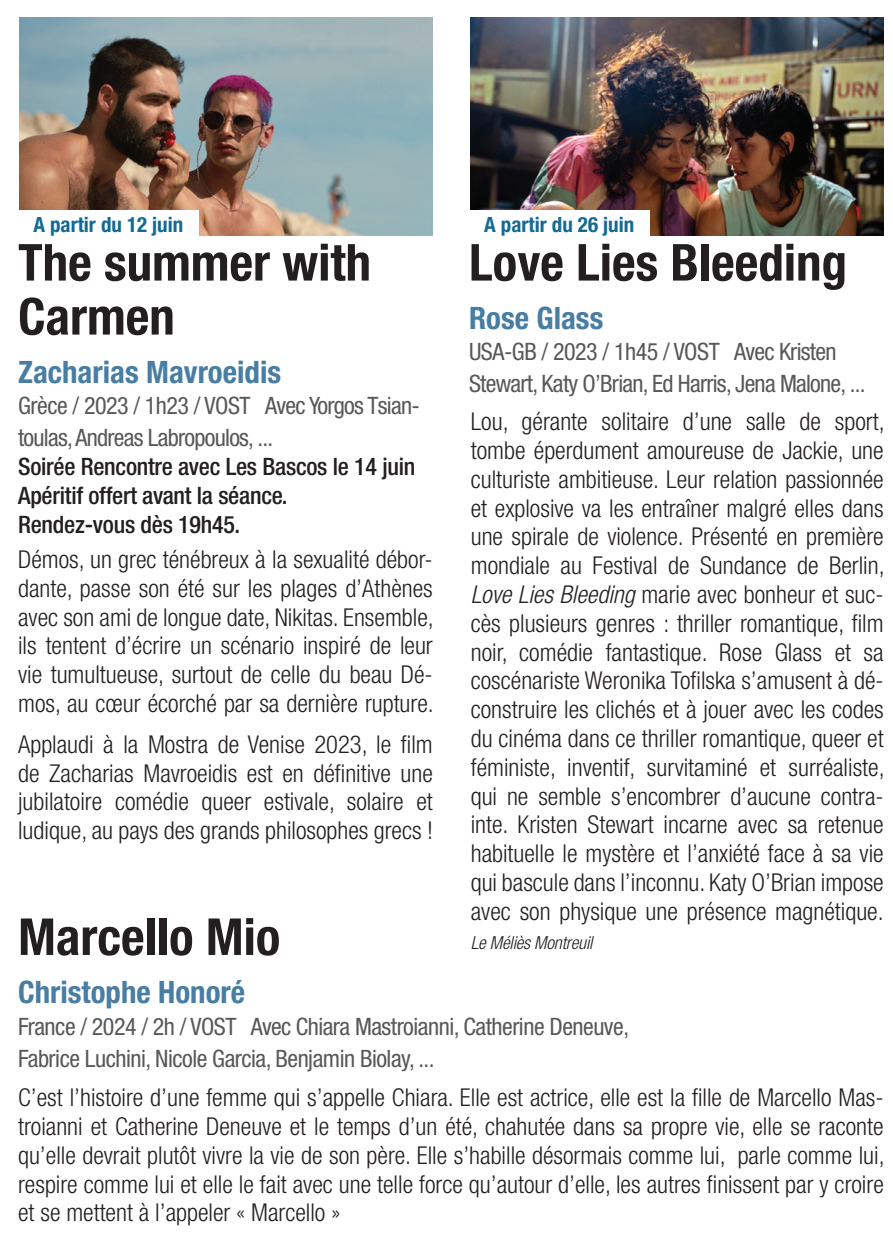
<style>
.page{position:relative;width:893px;height:1259px;background:#fff}
.page>*{position:absolute;margin:0;border:0;box-sizing:border-box;transform-origin:0 0}
.t1{font:700 condensed 51px/54px "Helvetica Neue LT Std";color:#231f20}
.t2{font:700 condensed 30.9px "Helvetica Neue LT Std";color:#487da4}
.t3{font:300 condensed 24.6px/28.8px "Helvetica Neue LT Std";color:#231f20;text-align:justify}
.t4{font:condensed 24px/31.8px "Helvetica Neue LT Std";letter-spacing:-.02em;color:#57585a}
.t5{font:500 condensed 24px/28.8px "Helvetica Neue LT Std";letter-spacing:-.01em;color:#231f20}
.t6{font:700 condensed 21px "Helvetica Neue LT Std";color:#136a95}
.t7{font:italic 300 condensed 18px "Helvetica Neue LT Std";letter-spacing:-.01em;color:#231f20}
.s1{font-style:italic}
</style>
<div class="page">
<img style="left:20px;top:17px;width:413px;height:218px">
<div style="left:18px;top:210px;width:181px;height:27px;background:#fff"></div>
<img style="left:471px;top:17px;width:413px;height:218px">
<div style="left:469px;top:210px;width:181px;height:27px;background:#fff"></div>
<p class="t6" style="left:33px;top:211px;width:151px">A partir du 12 juin</p>
<h1 class="t1" style="left:18px;top:235px;width:354px">The summer with<br>Carmen</h1>
<p class="t2" style="left:18px;top:353px;width:265px">Zacharias Mavroeidis</p>
<p class="t4" style="left:18px;top:390px;width:403px">Grèce / 2023 / 1h23 / VOST Avec Yorgos Tsian&shy;toulas, Andreas Labropoulos, ...</p>
<p class="t5" style="left:18px;top:452px;width:399px">Soirée Rencontre avec Les Bascos le 14 juin<br>Apéritif offert avant la séance.<br>Rendez-vous dès 19h45.</p>
<p class="t3" style="left:18px;top:544px;width:417px">Démos, un grec ténébreux à la sexualité débor&shy;dante, passe son été sur les plages d’Athènes avec son ami de longue date, Nikitas. Ensemble, ils tentent d’écrire un scénario inspiré de leur vie tumultueuse, surtout de celle du beau Dé&shy;mos, au cœur écorché par sa dernière rupture.</p>
<p class="t3" style="left:18px;top:729px;width:416px">Applaudi à la Mostra de Venise 2023, le film de Zacharias Mavroeidis est en définitive une jubilatoire comédie queer estivale, solaire et ludique, au pays des grands philosophes grecs !</p>
<h1 class="t1" style="left:18px;top:909px;width:264px">Marcello Mio</h1>
<p class="t6" style="left:484px;top:211px;width:151px">A partir du 26 juin</p>
<h1 class="t1" style="left:469px;top:235px;width:380px">Love Lies Bleeding</h1>
<p class="t2" style="left:469px;top:299px;width:136px">Rose Glass</p>
<p class="t4" style="left:469px;top:336px;width:398px">USA-GB / 2023 / 1h45 / VOST Avec Kristen<br>Stewart, Katy O’Brian, Ed Harris, Jena Malone, ...</p>
<p class="t3" style="left:471px;top:407px;width:415px">Lou, gérante solitaire d’une salle de sport, tombe éperdument amoureuse de Jackie, une culturiste ambitieuse. Leur relation passionnée et explosive va les entraîner malgré elles dans une spirale de violence. Présenté en première mondiale au Festival de Sundance de Berlin, <span class="s1">Love Lies Bleeding</span> marie avec bonheur et suc&shy;cès plusieurs genres : thriller romantique, film noir, comédie fantastique. Rose Glass et sa coscénariste Weronika Tofilska s’amusent à dé&shy;construire les clichés et à jouer avec les codes du cinéma dans ce thriller romantique, queer et féministe, inventif, survitaminé et surréaliste, qui ne semble s’encombrer d’aucune contra&shy;inte. Kristen Stewart incarne avec sa retenue habituelle le mystère et l’anxiété face à sa vie qui bascule dans l’inconnu. Katy O’Brian impose avec son physique une présence magnétique.</p>
<p class="t7" style="left:471px;top:932px;width:123px">Le Méliès Montreuil</p>
<p class="t2" style="left:18px;top:973px;width:229px">Christophe Honoré</p>
<p class="t4" style="left:18px;top:1010px;width:612px">France / 2024 / 2h / VOST Avec Chiara Mastroianni, Catherine Deneuve,<br>Fabrice Luchini, Nicole Garcia, Benjamin Biolay, ...</p>
<p class="t3" style="left:18px;top:1082px;width:868px">C’est l’histoire d’une femme qui s’appelle Chiara. Elle est actrice, elle est la fille de Marcello Mas&shy;troianni et Catherine Deneuve et le temps d’un été, chahutée dans sa propre vie, elle se raconte qu’elle devrait plutôt vivre la vie de son père. Elle s’habille désormais comme lui, parle comme lui, respire comme lui et elle le fait avec une telle force qu’autour d’elle, les autres finissent par y croire et se mettent à l’appeler « Marcello »</p>
</div>
